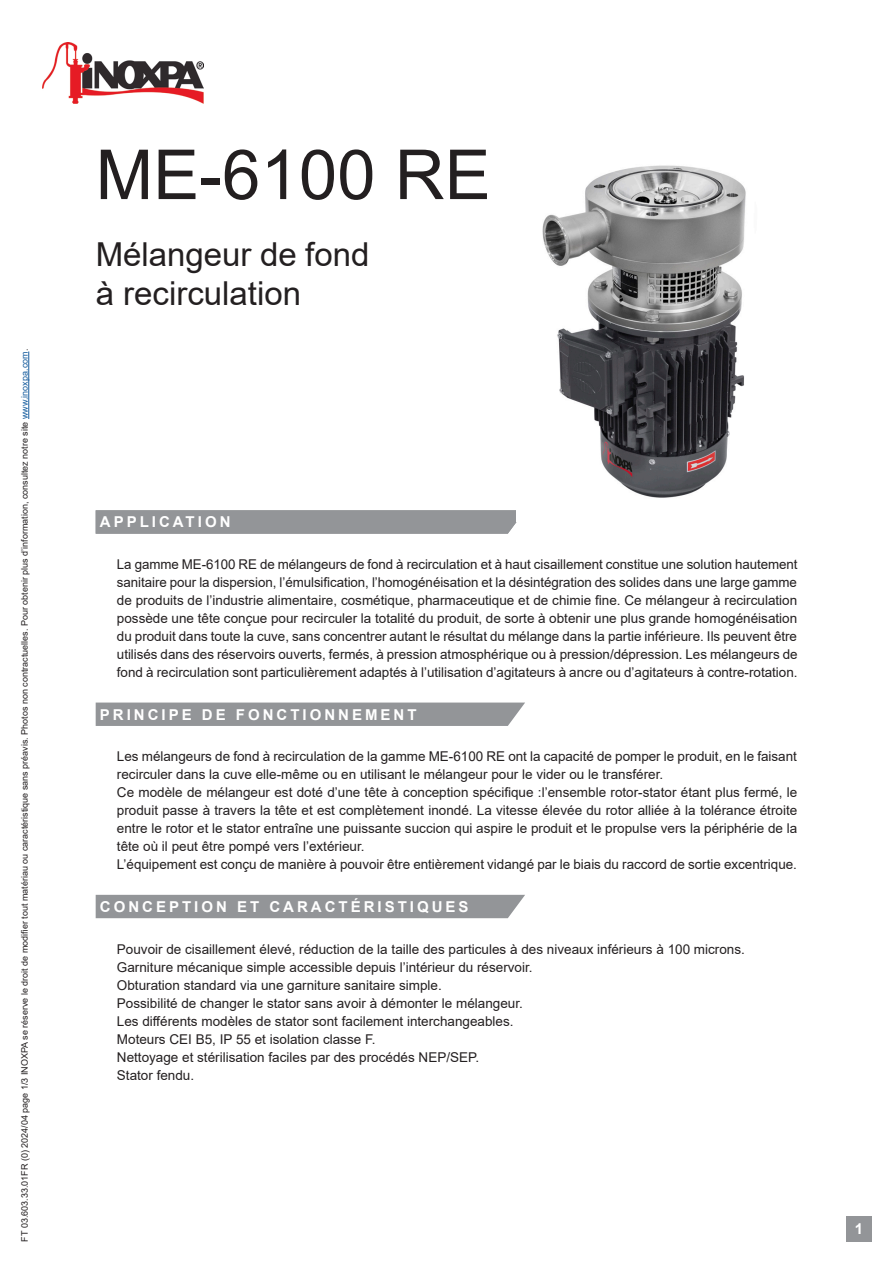
<style>
.page{position:relative;width:893px;height:1263px;background:#fff}
.page>*{position:absolute;margin:0;border:0;box-sizing:border-box;transform-origin:0 0}
.t1{font:69px "Arial";color:#231f20}
.t2{font:33px/39.6px "Arial";color:#231f20}
.t3{font:700 15px "Arial";letter-spacing:.2em;color:#fff}
.t4{font:13.5px/18px "Arial";color:#231f20;text-align:justify}
.t5{font:9px "Arial";color:#231f20}
.s1{color:#175d9e}
</style>
<div class="page">
<img style="left:43px;top:43px;width:161px;height:60px">
<hr style="left:28px;top:351px;width:1px;height:68px;background:#175d9e">
<div style="left:846px;top:1216px;width:26px;height:26px;background:#939598"></div>
<svg style="left:96px;top:510px;width:421px;height:24px;background:#949699"></svg>
<div style="left:96px;top:702px;width:429px;height:24px;background:#939598"></div>
<img style="left:516px;top:165px;width:230px;height:357px">
<div style="left:96px;top:895px;width:429px;height:23px;background:#939598"></div>
<p class="t5" style="left:18px;top:1242px;width:894px;rotate:-90deg">FT 03.603.33.01FR (0) 2024/04 page 1/3 INOXPA se réserve le droit de modifier tout matériau ou caractéristique sans préavis. Photos non contractuelles. Pour obtenir plus d’information, consultez notre site <span class="s1">www.inoxpa.com</span>.</p>
<p class="t1" style="left:96px;top:127px;width:396px">ME-6100 RE</p>
<p class="t2" style="left:96px;top:234px;width:275px">Mélangeur de fond à recirculation</p>
<p class="t3" style="left:100px;top:512px;width:132px">APPLICATION</p>
<p class="t4" style="left:117px;top:555px;width:682px">La gamme ME-6100 RE de mélangeurs de fond à recirculation et à haut cisaillement constitue une solution hautement sanitaire pour la dispersion, l’émulsification, l’homogénéisation et la désintégration des solides dans une large gamme de produits de l’industrie alimentaire, cosmétique, pharmaceutique et de chimie fine. Ce mélangeur à recirculation possède une tête conçue pour recirculer la totalité du produit, de sorte à obtenir une plus grande homogénéisation du produit dans toute la cuve, sans concentrer autant le résultat du mélange dans la partie inférieure. Ils peuvent être utilisés dans des réservoirs ouverts, fermés, à pression atmosphérique ou à pression/dépression. Les mélangeurs de fond à recirculation sont particulièrement adaptés à l’utilisation d’agitateurs à ancre ou d’agitateurs à contre-rotation.</p>
<p class="t3" style="left:100px;top:704px;width:318px">PRINCIPE DE FONCTIONNEMENT</p>
<p class="t4" style="left:117px;top:747px;width:681px">Les mélangeurs de fond à recirculation de la gamme ME-6100 RE ont la capacité de pomper le produit, en le faisant recirculer dans la cuve elle-même ou en utilisant le mélangeur pour le vider ou le transférer.</p>
<p class="t4" style="left:117px;top:783px;width:682px">Ce modèle de mélangeur est doté d’une tête à conception spécifique :l’ensemble rotor-stator étant plus fermé, le produit passe à travers la tête et est complètement inondé. La vitesse élevée du rotor alliée à la tolérance étroite entre le rotor et le stator entraîne une puissante succion qui aspire le produit et le propulse vers la périphérie de la tête où il peut être pompé vers l’extérieur.</p>
<p class="t4" style="left:117px;top:855px;width:682px">L’équipement est conçu de manière à pouvoir être entièrement vidangé par le biais du raccord de sortie excentrique.</p>
<p class="t3" style="left:100px;top:896px;width:370px">CONCEPTION ET CARACTÉRISTIQUES</p>
<p class="t4" style="left:117px;top:940px;width:630px">Pouvoir de cisaillement élevé, réduction de la taille des particules à des niveaux inférieurs à 100 microns.</p>
<p class="t4" style="left:117px;top:958px;width:417px">Garniture mécanique simple accessible depuis l’intérieur du réservoir.</p>
<p class="t4" style="left:117px;top:976px;width:326px">Obturation standard via une garniture sanitaire simple.</p>
<p class="t4" style="left:117px;top:994px;width:407px">Possibilité de changer le stator sans avoir à démonter le mélangeur.</p>
<p class="t4" style="left:117px;top:1012px;width:398px">Les différents modèles de stator sont facilement interchangeables.</p>
<p class="t4" style="left:117px;top:1030px;width:260px">Moteurs CEI B5, IP 55 et isolation classe F.</p>
<p class="t4" style="left:117px;top:1048px;width:364px">Nettoyage et stérilisation faciles par des procédés NEP/SEP.</p>
<p class="t4" style="left:117px;top:1066px;width:79px">Stator fendu.</p>
<p class="t3" style="left:855px;top:1218px;width:10px">1</p>
</div>
